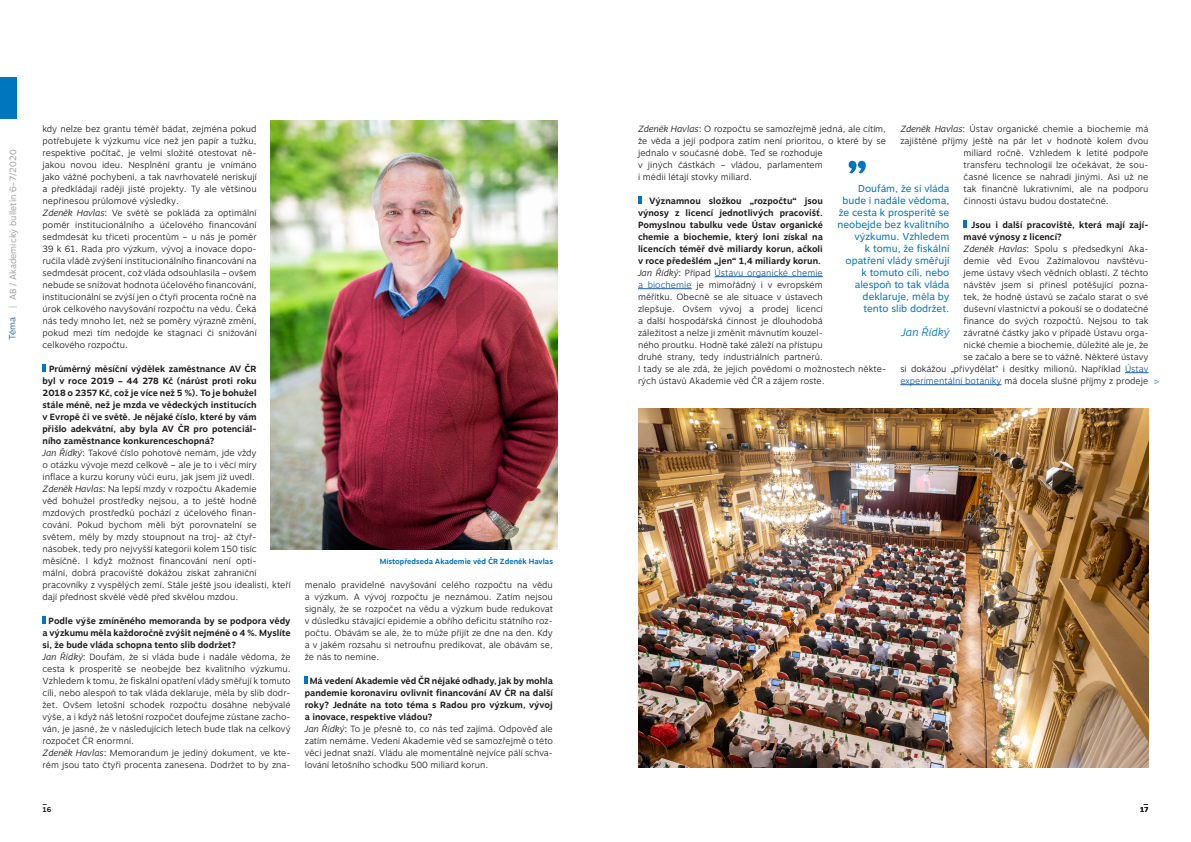
<style>
.page{position:relative;width:1191px;height:842px;background:#fff}
.page>*{position:absolute;margin:0;border:0;box-sizing:border-box;transform-origin:0 0}
.Chleba{font:italic 300 11px "Motiva Sans";color:#0076be}
.Chleba-2{font:10px/12px "Motiva Sans";color:#0076be;text-align:right}
.Iniciála{font:300 9px/12px "Motiva Sans";color:#231f20;text-align:justify}
.Iniciála-2{font:700 9px/12px "Motiva Sans";color:#231f20;text-align:justify}
.Otázka{font:300 9px/12px "Motiva Sans";color:#231f20;text-align:justify}
.t1{font:300 9px "Motiva Sans";color:#939598}
.t2{font:300 9px "Motiva Sans";color:#175d9e}
.Chleba-3{font:300 8.5px "Maitree";color:#0076be}
.Popisek{font:700 7.5px "Motiva Sans";color:#0076be}
.t3{font:700 7px/8.4px "Motiva Sans";color:#231f20}
.s1{font-style:italic}
.s2{color:#175d9e}
</style>
<div class="page">
<div style="left:0;top:77px;width:17px;height:42px;background:#0076be"></div>
<svg style="left:305px;top:677px;width:3px;height:7px"></svg>
<svg style="left:43px;top:365px;width:3px;height:7px"></svg>
<svg style="left:43px;top:617px;width:3px;height:7px"></svg>
<hr style="left:714px;top:276px;width:109px;height:1px;background:#175d9e">
<hr style="left:638px;top:288px;width:54px;height:1px;background:#175d9e">
<svg style="left:638px;top:197px;width:3px;height:7px"></svg>
<svg style="left:1125px;top:372px;width:23px;height:1px"></svg>
<hr style="left:900px;top:384px;width:101px;height:1px;background:#175d9e">
<svg style="left:963px;top:221px;width:3px;height:7px"></svg>
<svg style="left:848px;top:161px;width:18px;height:12px"></svg>
<img style="left:271px;top:120px;width:286px;height:429px">
<img style="left:638px;top:408px;width:510px;height:360px">
<p class="t1" style="left:6px;top:308px;width:159px;rotate:-90deg">| AB / Akademický bulletin 6–7/2020</p>
<p class="t2" style="left:6px;top:340px;width:24px;rotate:-90deg">Téma</p>
<p class="Otázka" style="left:43px;top:123px;width:216px">kdy nelze bez grantu téměř bádat, zejména pokud potřebujete k výzkumu více než jen papír a tužku, respektive počítač, je velmi složité otestovat ně&shy;jakou novou ideu. Nesplnění grantu je vnímáno jako vážné pochybení, a tak navrhovatelé neriskují a předkládají raději jisté projekty. Ty ale většinou nepřinesou průlomové výsledky.</p>
<p class="Iniciála" style="left:43px;top:207px;width:216px"><span class="s1">Zdeněk Havlas</span>: Ve světě se pokládá za optimální poměr institucionálního a účelového financování sedmdesát ku třiceti procentům – u nás je poměr 39 k 61. Rada pro výzkum, vývoj a inovace dopo&shy;ručila vládě zvýšení institucionálního financování na sedmdesát procent, což vláda odsouhlasila – ovšem nebude se snižovat hodnota účelového financování, institucionální se zvýší jen o čtyři procenta ročně na úrok celkového navyšování rozpočtu na vědu. Čeká nás tedy mnoho let, než se poměry výrazně změní, pokud mezi tím nedojde ke stagnaci či snižování celkového rozpočtu.</p>
<p class="Iniciála-2" style="left:43px;top:363px;width:216px;text-indent:7px">Průměrný měsíční výdělek zaměstnance AV ČR byl v roce 2019 – 44 278 Kč (nárůst proti roku 2018 o 2357 Kč, což je více než 5 %). To je bohužel stále méně, než je mzda ve vědeckých institucích v Evropě či ve světě. Je nějaké číslo, které by vám přišlo adekvátní, aby byla AV ČR pro potenciál&shy;ního zaměstnance konkurenceschopná?</p>
<p class="Iniciála" style="left:43px;top:447px;width:216px"><span class="s1">Jan Řídký</span>: Takové číslo pohotově nemám, jde vždy o otázku vývoje mezd celkově – ale je to i věcí míry inflace a kurzu koruny vůči euru, jak jsem již uvedl.</p>
<p class="Iniciála" style="left:43px;top:483px;width:250px;text-align:left"><span class="s1">Zdeněk Havlas</span>: Na lepší mzdy v rozpočtu Akademie<br>věd bohužel prostředky nejsou, a to ještě hodně mzdových prostředků pochází z účelového finan-<br>cování. Pokud bychom měli být porovnatelní se světem, měly by mzdy stoupnout na troj- až čtyř&shy;násobek, tedy pro nejvyšší kategorii kolem 150 tisíc měsíčně. I když možnost financování není opti-<br>mální, dobrá pracoviště dokážou získat zahraniční pracovníky z vyspělých zemí. Stále ještě jsou idealisti, kteří dají přednost skvělé vědě před skvělou mzdou.</p>
<p class="Iniciála-2" style="left:43px;top:615px;width:250px;text-indent:6px">Podle výše zmíněného memoranda by se podpora vědy a výzkumu měla každoročně zvýšit nejméně o 4 %. Myslíte si, že bude vláda schopna tento slib dodržet?</p>
<p class="Iniciála" style="left:43px;top:651px;width:250px"><span class="s1">Jan Řídký</span>: Doufám, že si vláda bude i nadále vědoma, že cesta k prosperitě se neobejde bez kvalitního výzkumu.<br>Vzhledem k tomu, že fiskální opatření vlády směřují k tomuto cíli, nebo alespoň to tak vláda deklaruje, měla by slib dodr&shy;žet. Ovšem letošní schodek rozpočtu dosáhne nebývalé výše, a i když náš letošní rozpočet doufejme zůstane zacho&shy;ván, je jasné, že v následujících letech bude tlak na celkový rozpočet ČR enormní.</p>
<p class="Iniciála" style="left:43px;top:747px;width:250px"><span class="s1">Zdeněk Havlas</span>: Memorandum je jediný dokument, ve kte&shy;rém jsou tato čtyři procenta zanesena. Dodržet to by zna-</p>
<p class="t3" style="left:43px;top:797px;width:10px">_<br>16</p>
<p class="Popisek" style="left:380px;top:556px;width:174px">Místopředseda Akademie věd ČR Zdeněk Havlas</p>
<p class="Iniciála" style="left:305px;top:579px;width:250px">menalo pravidelné navyšování celého rozpočtu na vědu a výzkum. A vývoj rozpočtu je neznámou. Zatím nejsou signály, že se rozpočet na vědu a výzkum bude redukovat v důsledku stávající epidemie a obřího deficitu státního roz&shy;počtu. Obávám se ale, že to může přijít ze dne na den. Kdy a v jakém rozsahu si netroufnu predikovat, ale obávám se, že nás to nemine.</p>
<p class="Iniciála-2" style="left:305px;top:675px;width:250px;text-indent:5px">Má vedení Akademie věd ČR nějaké odhady, jak by mohla pandemie koronaviru ovlivnit financování AV ČR na další roky? Jednáte na toto téma s Radou pro výzkum, vývoj a inovace, respektive vládou?</p>
<p class="Iniciála" style="left:305px;top:723px;width:250px"><span class="s1">Jan Řídký</span>: To je přesně to, co nás teď zajímá. Odpověď ale zatím nemáme. Vedení Akademie věd se samozřejmě o této věci jednat snaží. Vládu ale momentálně nejvíce pálí schva&shy;lování letošního schodku 500 miliard korun.</p>
<p class="Iniciála" style="left:900px;top:123px;width:250px"><span class="s1">Zdeněk Havlas</span>: Ústav organické chemie a biochemie má</p>
<p class="Iniciála" style="left:900px;top:135px;width:250px">zajištěné příjmy ještě na pár let v hodnotě kolem dvou</p>
<p class="Iniciála" style="left:963px;top:147px;width:186px">miliard ročně. Vzhledem k letité podpoře</p>
<p class="Iniciála" style="left:963px;top:159px;width:186px">transferu technologií lze očekávat, že sou-</p>
<p class="Iniciála" style="left:963px;top:171px;width:186px">časné licence se nahradí jinými. Asi už ne</p>
<p class="Iniciála" style="left:963px;top:183px;width:186px">tak finančně lukrativními, ale na podporu</p>
<p class="Iniciála" style="left:963px;top:195px;width:147px">činnosti ústavu budou dostatečné.</p>
<p class="Iniciála-2" style="left:963px;top:219px;width:186px;text-indent:8px">Jsou i další pracoviště, která mají zají&shy;mavé výnosy z licencí?</p>
<p class="Iniciála" style="left:900px;top:243px;width:250px;text-align:right"><span class="s1">Zdeněk Havlas</span>: Spolu s předsedkyní Aka-<br>demie věd Evou Zažímalovou navštěvu-<br>jeme ústavy všech vědních oblastí. Z těchto<br>návštěv jsem si přinesl potěšující pozna-<br>tek, že hodně ústavů se začalo starat o své<br>duševní vlastnictví a pokouší se o dodatečné<br>finance do svých rozpočtů. Nejsou to tak<br>závratné částky jako v případě Ústavu orga-<br>nické chemie a biochemie, důležité ale je, že<br>se začalo a bere se to vážně. Některé ústavy<br>si dokážou „přivydělat“ i desítky milionů. Například <span class="s2">Ústav experimentální botaniky</span> má docela slušné příjmy z prodeje</p>
<p class="Iniciála" style="left:638px;top:123px;width:250px;text-align:left"><span class="s1">Zdeněk Havlas</span>: O rozpočtu se samozřejmě jedná, ale cítím, že věda a její podpora zatím není prioritou, o které by se jednalo v současné době. Teď se rozhoduje<br>v jiných částkách – vládou, parlamentem<br>i médii létají stovky miliard.</p>
<p class="Iniciála-2" style="left:638px;top:195px;width:186px;text-indent:11px">Významnou složkou „rozpočtu“ jsou výnosy z licencí jednotlivých pracovišť.<br>Pomyslnou tabulku vede Ústav organické chemie a biochemie, který loni získal na licencích téměř dvě miliardy korun, ačkoli v roce předešlém „jen“ 1,4 miliardy korun.</p>
<p class="Iniciála" style="left:638px;top:267px;width:250px;text-align:left"><span class="s1">Jan Řídký</span>: Případ <span class="s2">Ústavu organické chemie<br>a biochemie</span> je mimořádný i v evropském<br>měřítku. Obecně se ale situace v ústavech<br>zlepšuje. Ovšem vývoj a prodej licencí<br>a další hospodářská činnost je dlouhodobá<br>záležitost a nelze ji změnit mávnutím kouzel-<br>ného proutku. Hodně také záleží na přístupu<br>druhé strany, tedy industriálních partnerů.<br>I tady se ale zdá, že jejich povědomí o možnostech někte&shy;rých ústavů Akademie věd ČR a zájem roste.</p>
<p class="Chleba-2" style="left:837px;top:183px;width:113px">Doufám, že si vláda bude i nadále vědoma, že cesta k prosperitě se neobejde bez kvalitního výzkumu. Vzhledem<br>k tomu, že fiskální opatření vlády směřují<br>k tomuto cíli, nebo alespoň to tak vláda deklaruje, měla by tento slib dodržet.</p>
<p class="Chleba" style="left:901px;top:324px;width:49px">Jan Řídký</p>
<p class="Chleba-3" style="left:1154px;top:375px;width:7px">▷</p>
<p class="t3" style="left:1143px;top:797px;width:6px">_</p>
<p class="t3" style="left:1140px;top:806px;width:10px">17</p>
</div>
